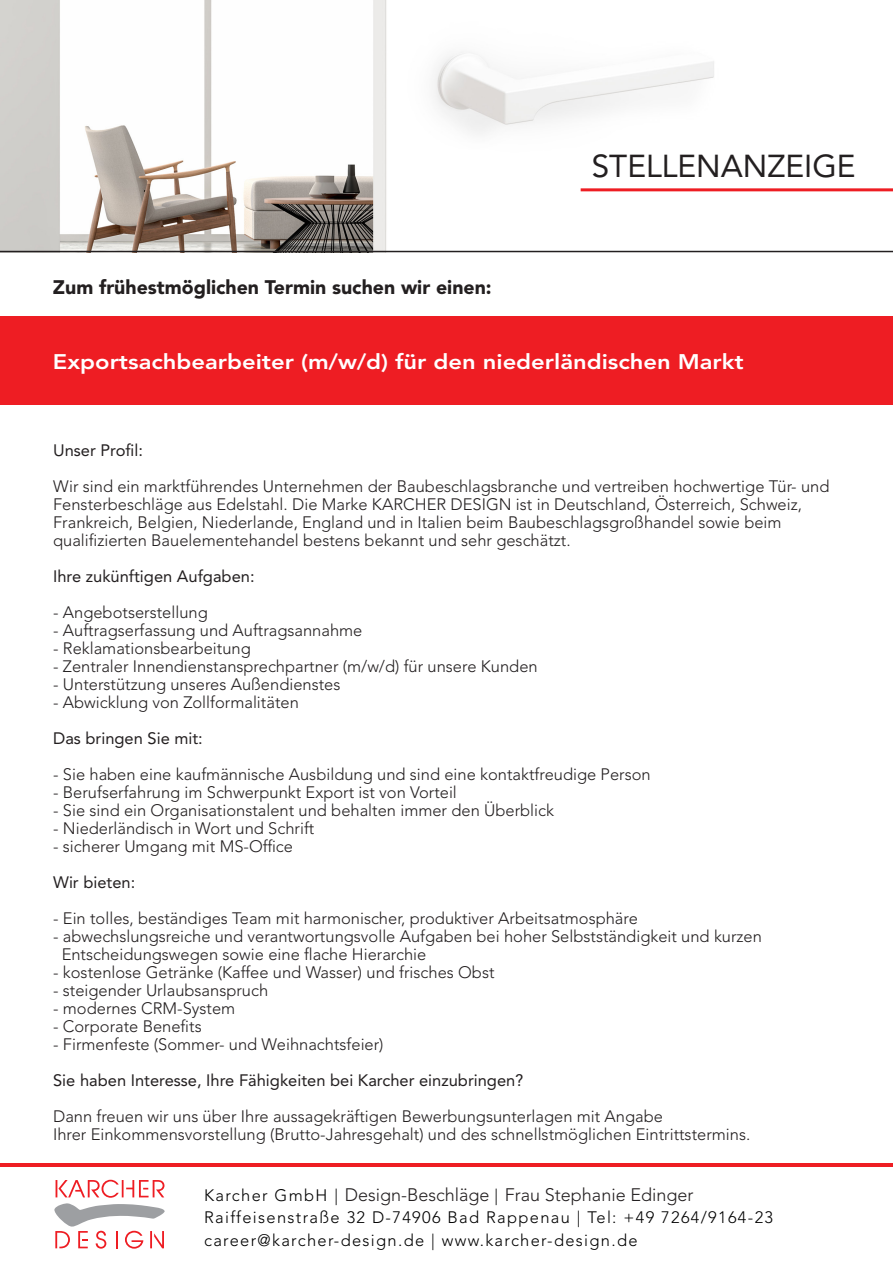
<style>
.page{position:relative;width:893px;height:1263px;background:#fff}
.page>*{position:absolute;margin:0;border:0;box-sizing:border-box;transform-origin:0 0}
.t1{font:31.5px "Avenir LT Std";color:#231f20}
.t2{font:800 21px "Avenir LT Std";color:#fff;scale:1.13 1}
.t3{font:900 19.5px "Avenir LT Std";color:#231f20}
.t4{font:300 18px "Avenir LT Std";color:#231f20}
.t5{font:300 16.5px/18px "Avenir LT Std";color:#231f20}
.t6{font:16.5px "Avenir LT Std";color:#231f20}
.t7{font:300 16.5px/22.5px "Avenir LT Std";letter-spacing:.08em;color:#000001}
.s1{font-size:16.5px;color:#000001}
</style>
<div class="page">
<img style="left:0;top:0;width:762px;height:251px">
<hr style="left:0;top:251px;width:893px;height:1px;background:#231f20">
<hr style="left:0;top:1163px;width:893px;height:3px;background:#ee1d23">
<div style="left:0;top:317px;width:893px;height:88px;background:#ee1d23"></div>
<svg style="left:54px;top:1180px;width:111px;height:68px"></svg>
<hr style="left:581px;top:188px;width:312px;height:3px;background:#ee1d23">
<p class="t3" style="left:53px;top:275px;width:440px">Zum frühestmöglichen Termin suchen wir einen:</p>
<h1 class="t1" style="left:592px;top:148px;width:265px">STELLENANZEIGE</h1>
<p class="t2" style="left:53px;top:350px;width:613px">Exportsachbearbeiter (m/w/d) für den niederländischen Markt</p>
<p class="t6" style="left:53px;top:440px;width:91px">Unser Profil:</p>
<p class="t5" style="left:53px;top:477px;width:778px">Wir sind ein marktführendes Unternehmen der Baubeschlagsbranche und vertreiben hochwertige Tür- und Fensterbeschläge aus Edelstahl. Die Marke KARCHER DESIGN ist in Deutschland, Österreich, Schweiz, Frankreich, Belgien, Niederlande, England und in Italien beim Baubeschlagsgroßhandel sowie beim qualifizierten Bauelementehandel bestens bekannt und sehr geschätzt.</p>
<p class="t6" style="left:53px;top:566px;width:203px">Ihre zukünftigen Aufgaben:</p>
<p class="t5" style="left:53px;top:603px;width:156px">- Angebotserstellung</p>
<p class="t5" style="left:53px;top:621px;width:311px">- Auftragserfassung und Auftragsannahme</p>
<p class="t5" style="left:53px;top:639px;width:199px">- Reklamationsbearbeitung</p>
<p class="t5" style="left:53px;top:657px;width:486px">- Zentraler Innendienstansprechpartner (m/w/d) für unsere Kunden</p>
<p class="t5" style="left:53px;top:675px;width:289px">- Unterstützung unseres Außendienstes</p>
<p class="t5" style="left:53px;top:693px;width:247px">- Abwicklung von Zollformalitäten</p>
<p class="t6" style="left:53px;top:728px;width:151px">Das bringen Sie mit:</p>
<p class="t5" style="left:53px;top:765px;width:599px">- Sie haben eine kaufmännische Ausbildung und sind eine kontaktfreudige Person</p>
<p class="t5" style="left:53px;top:783px;width:405px">- Berufserfahrung im Schwerpunkt Export ist von Vorteil</p>
<p class="t5" style="left:53px;top:801px;width:502px">- Sie sind ein Organisationstalent und behalten immer den Überblick</p>
<p class="t5" style="left:53px;top:819px;width:263px">- Niederländisch in Wort und Schrift</p>
<p class="t5" style="left:53px;top:837px;width:241px">- sicherer Umgang mit MS-Office</p>
<p class="t6" style="left:53px;top:872px;width:84px">Wir bieten:</p>
<p class="t5" style="left:53px;top:909px;width:586px">- Ein tolles, beständiges Team mit harmonischer, produktiver Arbeitsatmosphäre</p>
<p class="t5" style="left:62px;top:927px;width:702px;text-indent:-9px">- abwechslungsreiche und verantwortungsvolle Aufgaben bei hoher Selbstständigkeit und kurzen<br>Entscheidungswegen sowie eine flache Hierarchie</p>
<p class="t5" style="left:53px;top:963px;width:443px">- kostenlose Getränke (Kaffee und Wasser) und frisches Obst</p>
<p class="t5" style="left:53px;top:981px;width:217px">- steigender Urlaubsanspruch</p>
<p class="t5" style="left:53px;top:999px;width:184px">- modernes CRM-System</p>
<p class="t5" style="left:53px;top:1017px;width:150px">- Corporate Benefits</p>
<p class="t5" style="left:53px;top:1035px;width:332px">- Firmenfeste (Sommer- und Weihnachtsfeier)</p>
<p class="t6" style="left:53px;top:1070px;width:472px">Sie haben Interesse, Ihre Fähigkeiten bei Karcher einzubringen?</p>
<p class="t5" style="left:53px;top:1107px;width:699px">Dann freuen wir uns über Ihre aussagekräftigen Bewerbungsunterlagen mit Angabe<br>Ihrer Einkommensvorstellung (Brutto-Jahresgehalt) und des schnellstmöglichen Eintrittstermins.</p>
<p class="t4" style="left:204px;top:1184px;width:491px"><span class="s1">Karcher GmbH |</span> Design-Beschläge <span class="s1">|</span> Frau Stephanie Edinger</p>
<p class="t7" style="left:204px;top:1206px;width:571px">Raiffeisenstraße 32 D-74906 Bad Rappenau | Tel: +49 7264/9164-23 career@karcher-design.de | www.karcher-design.de</p>
</div>
